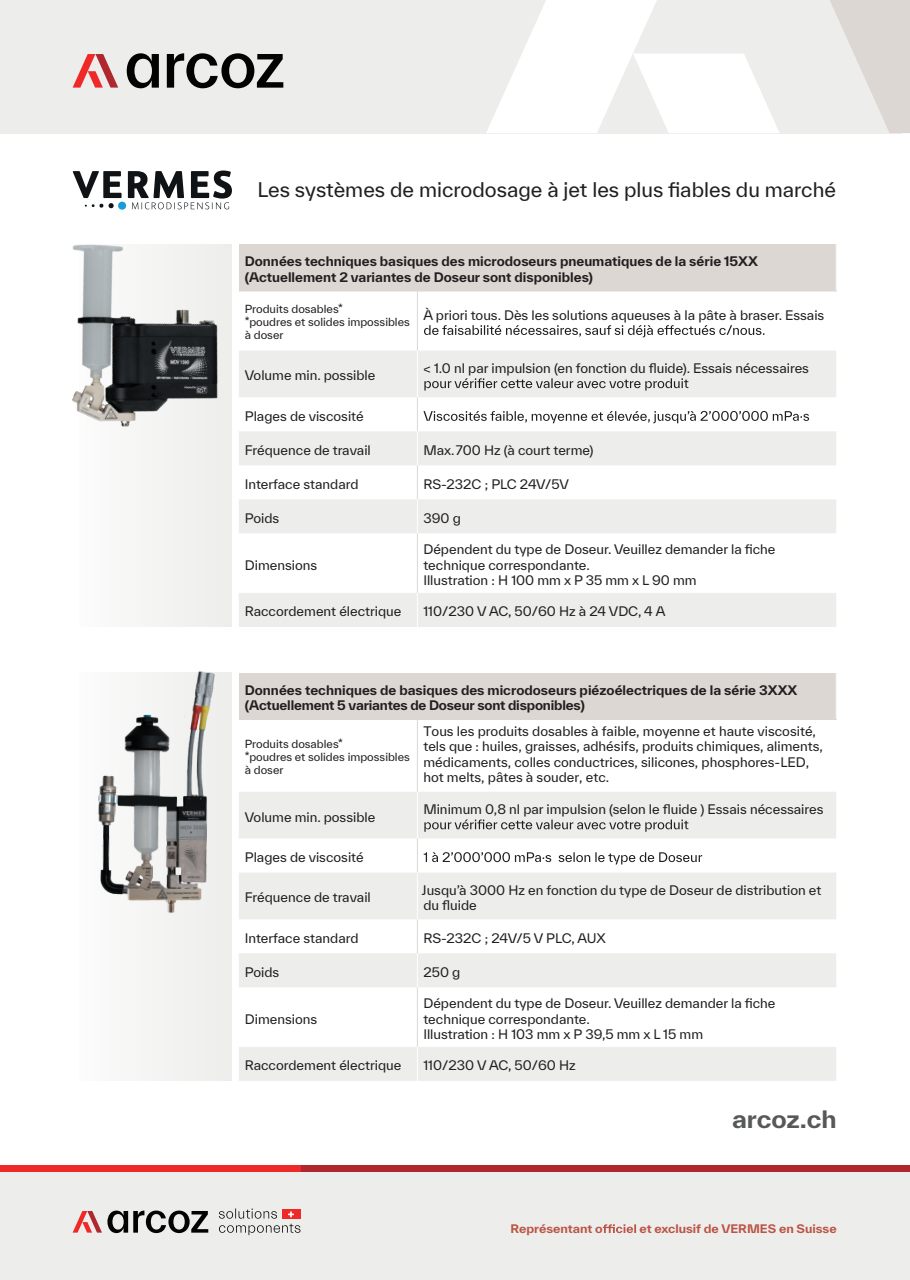
<style>
.page{position:relative;width:910px;height:1280px;background:#fff}
.page>*{position:absolute;margin:0;border:0;box-sizing:border-box;transform-origin:0 0}
.t1{font:700 23.1px "TWK Everett";color:#57585a;scale:1.04 1}
.t2{font:19.5px "TWK Everett";color:#231f20}
.t3{font:12.75px/15.3px "TWK Everett";color:#231f20}
.t4{font:700 12.75px/15.3px "TWK Everett";color:#231f20}
.t5{font:700 11.4px "TWK Everett";color:#bb5444;scale:1.04 1}
.t6{font:10.8px/12.9px "TWK Everett";color:#231f20}
</style>
<div class="page">
<div style="left:0;top:1165px;width:910px;height:115px;background:#ededec"></div>
<div style="left:300px;top:1165px;width:610px;height:7px;background:#ae282e"></div>
<div style="left:0;top:1165px;width:300px;height:7px;background:#ee2929"></div>
<div style="left:79px;top:244px;width:153px;height:383px;background:#f4f4f3"></div>
<div style="left:79px;top:673px;width:153px;height:408px;background:#f5f5f5"></div>
<svg style="left:73px;top:1210px;width:135px;height:23px"></svg>
<svg style="left:219px;top:1208px;width:81px;height:27px"></svg>
<svg style="left:603px;top:1224px;width:33px;height:9px"></svg>
<svg style="left:73px;top:171px;width:159px;height:39px"></svg>
<div style="left:239px;top:244px;width:597px;height:47px;background:#ddd7d4"></div>
<svg style="left:239px;top:351px;width:597px;height:276px;fill:#ededec"></svg>
<hr style="left:239px;top:291px;width:178px;height:1px;background:#ddd7d4">
<hr style="left:417px;top:291px;width:420px;height:1px;background:#ddd7d4">
<hr style="left:417px;top:291px;width:1px;height:60px;background:#ddd7d4">
<hr style="left:417px;top:397px;width:1px;height:34px;background:#ddd7d4">
<hr style="left:417px;top:465px;width:1px;height:34px;background:#ddd7d4">
<hr style="left:417px;top:533px;width:1px;height:60px;background:#ddd7d4">
<hr style="left:417px;top:351px;width:1px;height:46px;background:#fff">
<hr style="left:417px;top:431px;width:1px;height:34px;background:#fff">
<hr style="left:417px;top:499px;width:1px;height:34px;background:#fff">
<hr style="left:417px;top:593px;width:1px;height:34px;background:#fff">
<svg style="left:424px;top:325px;width:340px;height:12px"></svg>
<svg style="left:424px;top:378px;width:264px;height:12px;background:#c0bfbf"></svg>
<svg style="left:423px;top:411px;width:386px;height:12px"></svg>
<div style="left:239px;top:673px;width:597px;height:46px;background:#ddd7d4"></div>
<svg style="left:239px;top:792px;width:597px;height:289px;fill:#ededec"></svg>
<hr style="left:239px;top:719px;width:178px;height:1px;background:#ddd7d4">
<hr style="left:417px;top:719px;width:420px;height:1px;background:#ddd7d4">
<hr style="left:417px;top:720px;width:1px;height:72px;background:#ddd7d4">
<hr style="left:417px;top:838px;width:1px;height:34px;background:#ddd7d4">
<hr style="left:417px;top:919px;width:1px;height:34px;background:#ddd7d4">
<hr style="left:417px;top:987px;width:1px;height:60px;background:#ddd7d4">
<hr style="left:417px;top:792px;width:1px;height:46px;background:#fff">
<hr style="left:417px;top:872px;width:1px;height:47px;background:#fff">
<hr style="left:417px;top:953px;width:1px;height:34px;background:#fff">
<hr style="left:417px;top:1047px;width:1px;height:34px;background:#fff">
<svg style="left:424px;top:819px;width:264px;height:13px;background:#c4c3c2"></svg>
<svg style="left:424px;top:852px;width:278px;height:12px"></svg>
<img style="left:72px;top:244px;width:146px;height:183px">
<img style="left:98px;top:671px;width:134px;height:242px">
<div style="left:0;top:0;width:901px;height:133px;background:#ededec"></div>
<svg style="left:830px;top:0;width:80px;height:133px"></svg>
<svg style="left:486px;top:0;width:293px;height:133px"></svg>
<svg style="left:127px;top:53px;width:156px;height:35px"></svg>
<svg style="left:73px;top:54px;width:45px;height:34px"></svg>
<h2 class="t2" style="left:257px;top:176px;width:580px">Les systèmes de microdosage à jet les plus fiables du marché</h2>
<p class="t4" style="left:245px;top:254px;width:515px">Données techniques basiques des microdoseurs pneumatiques de la série 15XX (Actuellement 2 variantes de Doseur sont disponibles)</p>
<p class="t6" style="left:245px;top:303px;width:167px">Produits dosables*<br>*poudres et solides impossibles à doser</p>
<p class="t3" style="left:423px;top:307px;width:402px">À priori tous. Dès les solutions aqueuses à la pâte à braser. Essais</p>
<p class="t3" style="left:245px;top:368px;width:132px">Volume min. possible</p>
<p class="t3" style="left:423px;top:360px;width:387px">&lt; 1.0 nl par impulsion (en fonction du fluide). Essais nécessaires</p>
<p class="t3" style="left:245px;top:408px;width:120px">Plages de viscosité</p>
<p class="t3" style="left:245px;top:442px;width:127px">Fréquence de travail</p>
<p class="t3" style="left:423px;top:442px;width:172px">Max. 700 Hz (à court terme)</p>
<p class="t3" style="left:245px;top:476px;width:115px">Interface standard</p>
<p class="t3" style="left:423px;top:476px;width:147px">RS-232C ; PLC 24V/5V</p>
<p class="t3" style="left:245px;top:510px;width:36px">Poids</p>
<p class="t3" style="left:423px;top:510px;width:39px">390 g</p>
<p class="t3" style="left:245px;top:557px;width:74px">Dimensions</p>
<p class="t3" style="left:423px;top:542px;width:354px">Dépendent du type de Doseur. Veuillez demander la fiche technique correspondante.<br>Illustration : H 100 mm x P 35 mm x L 90 mm</p>
<p class="t3" style="left:245px;top:604px;width:158px">Raccordement électrique</p>
<p class="t3" style="left:423px;top:604px;width:243px">110/230 V AC, 50/60 Hz à 24 VDC, 4 A</p>
<p class="t4" style="left:245px;top:682px;width:554px">Données techniques de basiques des microdoseurs piézoélectriques de la série 3XXX (Actuellement 5 variantes de Doseur sont disponibles)</p>
<p class="t6" style="left:245px;top:737px;width:167px">Produits dosables*<br>*poudres et solides impossibles à doser</p>
<p class="t3" style="left:423px;top:723px;width:401px">Tous les produits dosables à faible, moyenne et haute viscosité, tels que : huiles, graisses, adhésifs, produits chimiques, aliments, médicaments, colles conductrices, silicones, phosphores-LED, hot melts, pâtes à souder, etc.</p>
<p class="t3" style="left:245px;top:809px;width:132px">Volume min. possible</p>
<p class="t3" style="left:423px;top:801px;width:402px">Minimum 0,8 nl par impulsion (selon le fluide ) Essais nécessaires</p>
<p class="t3" style="left:245px;top:849px;width:120px">Plages de viscosité</p>
<p class="t3" style="left:245px;top:890px;width:127px">Fréquence de travail</p>
<p class="t3" style="left:422px;top:882px;width:401px">Jusqu’à 3000 Hz en fonction du type de Doseur de distribution et du fluide</p>
<p class="t3" style="left:245px;top:930px;width:115px">Interface standard</p>
<p class="t3" style="left:423px;top:930px;width:184px">RS-232C ; 24V/5 V PLC, AUX</p>
<p class="t3" style="left:245px;top:964px;width:36px">Poids</p>
<p class="t3" style="left:423px;top:964px;width:38px">250 g</p>
<p class="t3" style="left:245px;top:1011px;width:74px">Dimensions</p>
<p class="t3" style="left:423px;top:996px;width:354px">Dépendent du type de Doseur. Veuillez demander la fiche technique correspondante.<br>Illustration : H 103 mm x P 39,5 mm x L 15 mm</p>
<p class="t3" style="left:245px;top:1058px;width:158px">Raccordement électrique</p>
<p class="t3" style="left:423px;top:1058px;width:154px">110/230 V AC, 50/60 Hz</p>
<h1 class="t1" style="left:732px;top:1102px;width:102px">arcoz.ch</h1>
<p class="t5" style="left:510px;top:1220px;width:90px">Représentant o</p>
<p class="t5" style="left:640px;top:1220px;width:191px">et exclusif de VERMES en Suisse</p>
</div>
